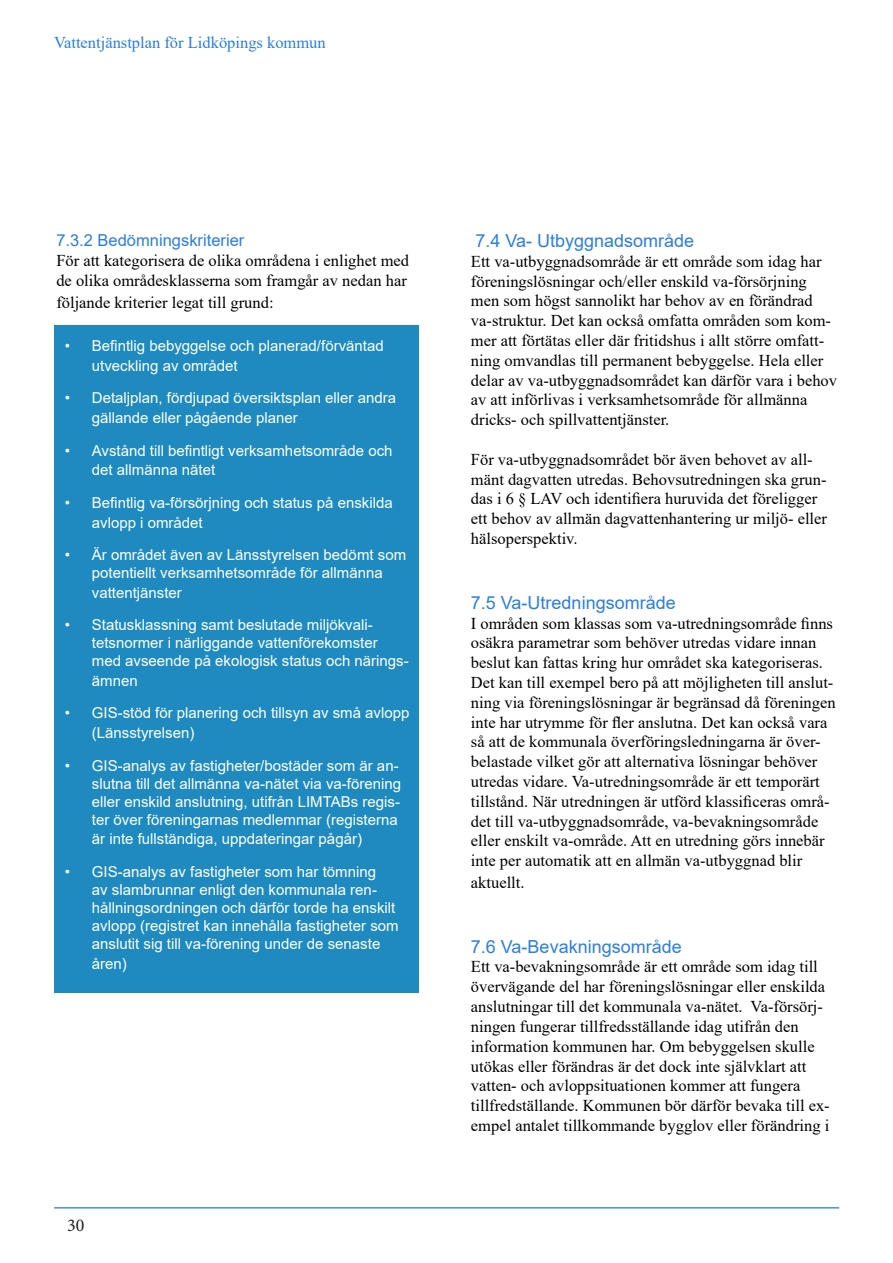
<style>
.page{position:relative;width:893px;height:1263px;background:#fff}
.page>*{position:absolute;margin:0;border:0;box-sizing:border-box;transform-origin:0 0}
.t1{font:18px "Arial";color:#2b7ee2}
.t2{font:18px "Minion Pro";color:#231f20}
.t3{font:16.5px/19.8px "Times New Roman";color:#000}
.t4{font:16.5px "Times New Roman";color:#2b7ee2}
.t5{font:16.5px "Arial";color:#2b7ee2}
.t6{font:15px/18px "Arial";color:#fff}
</style>
<div class="page">
<hr style="left:54px;top:1207px;width:785px;height:1px;background:#3a96d1">
<div style="left:54px;top:325px;width:365px;height:668px;background:#1e8ac0"></div>
<p class="t4" style="left:54px;top:30px;width:273px">Vattentjänstplan för Lidköpings kommun</p>
<p class="t5" style="left:56px;top:229px;width:189px">7.3.2 Bedömningskriterier</p>
<p class="t3" style="left:56px;top:250px;width:354px">För att kategorisera de olika områdena i enlighet med de olika områdesklasserna som framgår av nedan har</p>
<p class="t3" style="left:56px;top:292px;width:219px">följande kriterier legat till grund:</p>
<p class="t6" style="left:92px;top:336px;width:293px;line-height:19.8px;text-indent:-27px">• Befintlig bebyggelse och planerad/förväntad utveckling av området</p>
<p class="t6" style="left:92px;top:388px;width:306px;line-height:19.8px;text-indent:-27px">• Detaljplan, fördjupad översiktsplan eller andra gällande eller pågående planer</p>
<p class="t6" style="left:92px;top:440px;width:302px;line-height:19.8px;text-indent:-27px">• Avstånd till befintligt verksamhetsområde och det allmänna nätet</p>
<p class="t6" style="left:92px;top:492px;width:302px;line-height:19.8px;text-indent:-27px">• Befintlig va-försörjning och status på enskilda avlopp i området</p>
<p class="t6" style="left:65px;top:546px;width:343px;text-align:center">• Är området även av Länsstyrelsen bedömt som potentiellt verksamhetsområde för allmänna</p>
<p class="t6" style="left:92px;top:583px;width:92px">vattentjänster</p>
<p class="t6" style="left:92px;top:616px;width:318px;text-indent:-27px">• Statusklassning samt beslutade miljökvali&shy;tetsnormer i närliggande vattenförekomster med avseende på ekologisk status och närings-</p>
<p class="t6" style="left:92px;top:672px;width:47px">ämnen</p>
<p class="t6" style="left:92px;top:703px;width:319px;line-height:19.8px;text-indent:-27px">• GIS-stöd för planering och tillsyn av små avlopp (Länsstyrelsen)</p>
<p class="t6" style="left:92px;top:756px;width:311px;text-indent:-27px">• GIS-analys av fastigheter/bostäder som är an&shy;slutna till det allmänna va-nätet via va-förening eller enskild anslutning, utifrån LIMTABs regis&shy;ter över föreningarnas medlemmar (registerna</p>
<p class="t6" style="left:92px;top:830px;width:272px">är inte fullständiga, uppdateringar pågår)</p>
<p class="t6" style="left:92px;top:862px;width:308px;text-indent:-27px">• GIS-analys av fastigheter som har tömning<br>av slambrunnar enligt den kommunala ren&shy;hållningsordningen och därför torde ha enskilt avlopp (registret kan innehålla fastigheter som anslutit sig till va-förening under de senaste</p>
<p class="t6" style="left:92px;top:954px;width:37px">åren)</p>
<p class="t2" style="left:67px;top:1213px;width:19px">30</p>
<p class="t1" style="left:475px;top:228px;width:220px">7.4 Va- Utbyggnadsområde</p>
<p class="t3" style="left:471px;top:251px;width:368px">Ett va-utbyggnadsområde är ett område som idag har föreningslösningar och/eller enskild va-försörjning men som högst sannolikt har behov av en förändrad va-struktur. Det kan också omfatta områden som kom&shy;mer att förtätas eller där fritidshus i allt större omfatt&shy;ning omvandlas till permanent bebyggelse. Hela eller delar av va-utbyggnadsområdet kan därför vara i behov av att införlivas i verksamhetsområde för allmänna dricks- och spillvattentjänster.</p>
<p class="t3" style="left:471px;top:449px;width:358px">För va-utbyggnadsområdet bör även behovet av all&shy;mänt dagvatten utredas. Behovsutredningen ska grun&shy;das i 6 § LAV och identifiera huruvida det föreligger ett behov av allmän dagvattenhantering ur miljö- eller hälsoperspektiv.</p>
<p class="t1" style="left:471px;top:590px;width:206px">7.5 Va-Utredningsområde</p>
<p class="t3" style="left:471px;top:613px;width:366px">I områden som klassas som va-utredningsområde finns osäkra parametrar som behöver utredas vidare innan beslut kan fattas kring hur området ska kategoriseras.<br>Det kan till exempel bero på att möjligheten till anslut&shy;ning via föreningslösningar är begränsad då föreningen inte har utrymme för fler anslutna. Det kan också vara så att de kommunala överföringsledningarna är över&shy;belastade vilket gör att alternativa lösningar behöver utredas vidare. Va-utredningsområde är ett temporärt tillstånd. När utredningen är utförd klassificeras områ&shy;det till va-utbyggnadsområde, va-bevakningsområde eller enskilt va-område. Att en utredning görs innebär inte per automatik att en allmän va-utbyggnad blir</p>
<p class="t3" style="left:471px;top:872px;width:55px">aktuellt.</p>
<p class="t1" style="left:471px;top:934px;width:212px">7.6 Va-Bevakningsområde</p>
<p class="t3" style="left:471px;top:956px;width:360px">Ett va-bevakningsområde är ett område som idag till övervägande del har föreningslösningar eller enskilda anslutningar till det kommunala va-nätet. Va-försörj&shy;ningen fungerar tillfredsställande idag utifrån den information kommunen har. Om bebyggelsen skulle utökas eller förändras är det dock inte självklart att vatten- och avloppsituationen kommer att fungera tillfredställande. Kommunen bör därför bevaka till ex&shy;empel antalet tillkommande bygglov eller förändring i</p>
</div>
